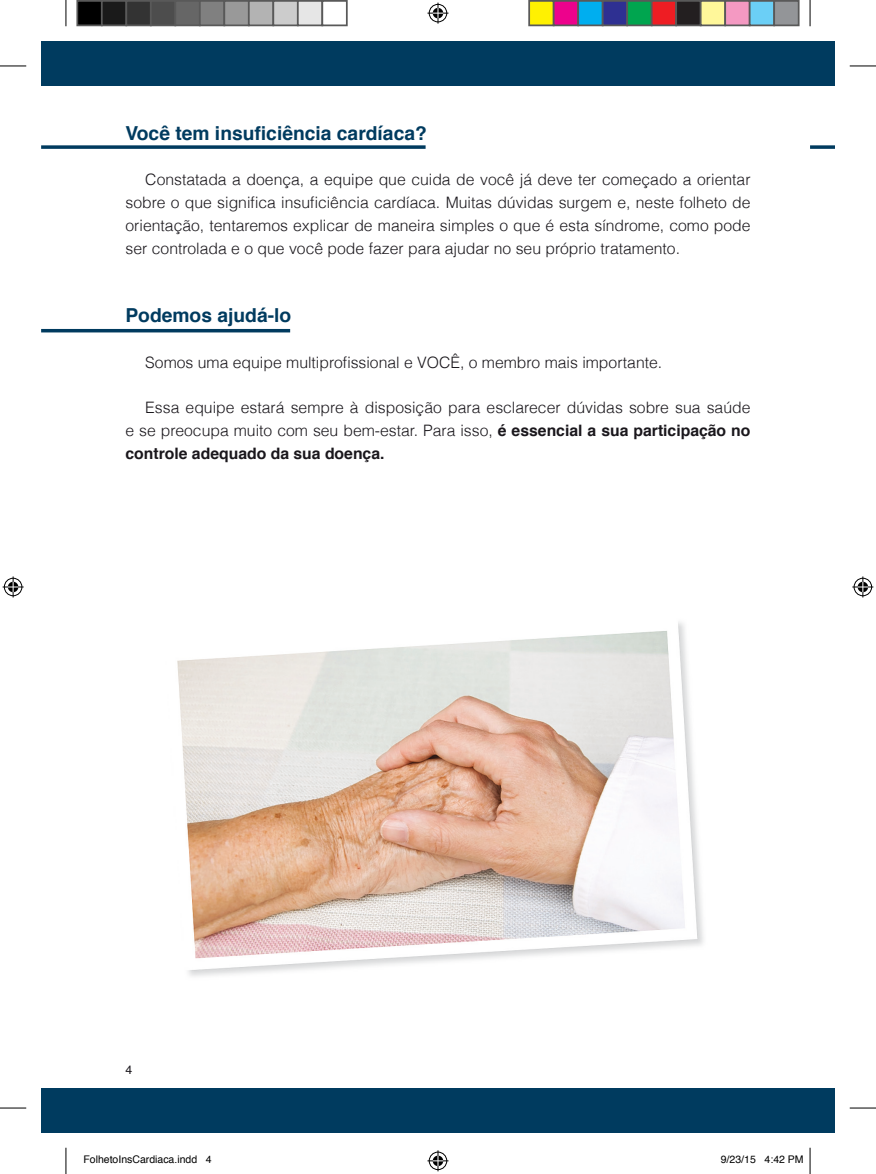
<style>
.page{position:relative;width:876px;height:1174px;background:#fff}
.page>*{position:absolute;margin:0;border:0;box-sizing:border-box;transform-origin:0 0}
.t1{font:700 19.25px "Helvetica";color:#003b5f}
.t2{font:300 15.75px/22.8px "Helvetica";color:#1a171c;text-align:justify}
.t3{font:12.25px "Helvetica";color:#1a171c}
.t4{font:10.5px "Helvetica";color:#000}
.s1{font-weight:700}
</style>
<div class="page">
<div style="left:41px;top:1088px;width:769px;height:44px;background:#003b5f"></div>
<div style="left:810px;top:1088px;width:25px;height:44px;background:#003b5f"></div>
<div style="left:41px;top:41px;width:769px;height:45px;background:#003b5f"></div>
<div style="left:810px;top:41px;width:25px;height:45px;background:#003b5f"></div>
<img style="left:177px;top:622px;width:527px;height:355px">
<svg style="left:41px;top:145px;width:385px;height:4px;background:#1f5272"></svg>
<svg style="left:810px;top:145px;width:25px;height:4px"></svg>
<hr style="left:41px;top:329px;width:249px;height:3px;background:#003b5f">
<svg style="left:0;top:66px;width:26px;height:1px"></svg>
<svg style="left:850px;top:66px;width:26px;height:1px"></svg>
<svg style="left:0;top:1107px;width:26px;height:1px"></svg>
<svg style="left:850px;top:1107px;width:26px;height:1px"></svg>
<svg style="left:66px;top:0;width:1px;height:26px"></svg>
<svg style="left:66px;top:1147px;width:1px;height:27px"></svg>
<svg style="left:810px;top:0;width:1px;height:26px"></svg>
<svg style="left:810px;top:1147px;width:1px;height:27px"></svg>
<svg style="left:427px;top:3px;width:21px;height:21px"></svg>
<svg style="left:427px;top:1150px;width:21px;height:21px"></svg>
<svg style="left:3px;top:576px;width:21px;height:21px"></svg>
<svg style="left:852px;top:576px;width:21px;height:21px"></svg>
<div style="left:77px;top:1px;width:25px;height:24px;background:#000"></div>
<div style="left:76px;top:0;width:27px;height:26px;border:2px solid #595959"></div>
<div style="left:102px;top:1px;width:24px;height:24px;background:#1a1a1a"></div>
<div style="left:101px;top:0;width:26px;height:26px;border:2px solid #595959"></div>
<div style="left:126px;top:1px;width:25px;height:24px;background:#333"></div>
<div style="left:125px;top:0;width:27px;height:26px;border:2px solid #595959"></div>
<div style="left:151px;top:1px;width:24px;height:24px;background:#4d4d4d"></div>
<div style="left:150px;top:0;width:26px;height:26px;border:2px solid #595959"></div>
<div style="left:175px;top:1px;width:25px;height:24px;background:#666"></div>
<div style="left:174px;top:0;width:27px;height:26px;border:2px solid #595959"></div>
<div style="left:200px;top:1px;width:24px;height:24px;background:#808080"></div>
<div style="left:199px;top:0;width:26px;height:26px;border:2px solid #595959"></div>
<div style="left:224px;top:1px;width:25px;height:24px;background:#999"></div>
<div style="left:223px;top:0;width:27px;height:26px;border:2px solid #595959"></div>
<div style="left:249px;top:1px;width:24px;height:24px;background:#b3b3b3"></div>
<div style="left:248px;top:0;width:26px;height:26px;border:2px solid #595959"></div>
<div style="left:273px;top:1px;width:25px;height:24px;background:#ccc"></div>
<div style="left:272px;top:0;width:27px;height:26px;border:2px solid #595959"></div>
<div style="left:298px;top:1px;width:24px;height:24px;background:#e6e6e6"></div>
<div style="left:297px;top:0;width:26px;height:26px;border:2px solid #595959"></div>
<div style="left:321px;top:0;width:27px;height:26px;border:2px solid #595959"></div>
<div style="left:529px;top:1px;width:25px;height:24px;background:#fff101"></div>
<div style="left:528px;top:0;width:27px;height:26px;border:2px solid #595959"></div>
<div style="left:554px;top:1px;width:24px;height:24px;background:#ed028c"></div>
<div style="left:553px;top:0;width:26px;height:26px;border:2px solid #595959"></div>
<div style="left:578px;top:1px;width:25px;height:24px;background:#00aeef"></div>
<div style="left:577px;top:0;width:27px;height:26px;border:2px solid #595959"></div>
<div style="left:603px;top:1px;width:24px;height:24px;background:#2e3092"></div>
<div style="left:602px;top:0;width:26px;height:26px;border:2px solid #595959"></div>
<div style="left:627px;top:1px;width:25px;height:24px;background:#00a54f"></div>
<div style="left:626px;top:0;width:27px;height:26px;border:2px solid #595959"></div>
<div style="left:652px;top:1px;width:24px;height:24px;background:#ee1d23"></div>
<div style="left:651px;top:0;width:26px;height:26px;border:2px solid #595959"></div>
<div style="left:676px;top:1px;width:25px;height:24px;background:#231f20"></div>
<div style="left:675px;top:0;width:27px;height:26px;border:2px solid #595959"></div>
<div style="left:701px;top:1px;width:24px;height:24px;background:#fff79a"></div>
<div style="left:700px;top:0;width:26px;height:26px;border:2px solid #595959"></div>
<div style="left:725px;top:1px;width:25px;height:24px;background:#f499c2"></div>
<div style="left:724px;top:0;width:27px;height:26px;border:2px solid #595959"></div>
<div style="left:750px;top:1px;width:24px;height:24px;background:#6bcff6"></div>
<div style="left:749px;top:0;width:26px;height:26px;border:2px solid #595959"></div>
<div style="left:774px;top:1px;width:25px;height:24px;background:#939598"></div>
<div style="left:773px;top:0;width:27px;height:26px;border:2px solid #595959"></div>
<p class="t1" style="left:125px;top:118px;width:303px">Você tem insuficiência cardíaca?</p>
<p class="t2" style="left:126px;top:168px;width:627px;text-indent:20px">Constatada a doença, a equipe que cuida de você já deve ter começado a orientar sobre o que significa insuficiência cardíaca. Muitas dúvidas surgem e, neste folheto de orientação, tentaremos explicar de maneira simples o que é esta síndrome, como pode ser controlada e o que você pode fazer para ajudar no seu próprio tratamento.</p>
<p class="t1" style="left:125px;top:300px;width:167px">Podemos ajudá-lo</p>
<p class="t2" style="left:145px;top:350px;width:518px">Somos uma equipe multiprofissional e VOCÊ, o membro mais importante.</p>
<p class="t2" style="left:125px;top:395px;width:627px;text-indent:20px">Essa equipe estará sempre à disposição para esclarecer dúvidas sobre sua saúde e se preocupa muito com seu bem-estar. Para isso, <span class="s1">é essencial a sua participação no controle adequado da sua doença.</span></p>
<p class="t3" style="left:125px;top:1060px;width:8px">4</p>
<p class="t4" style="left:83px;top:1151px;width:130px">FolhetoInsCardiaca.indd 4</p>
<p class="t4" style="left:721px;top:1151px;width:84px">9/23/15 4:42 PM</p>
</div>
